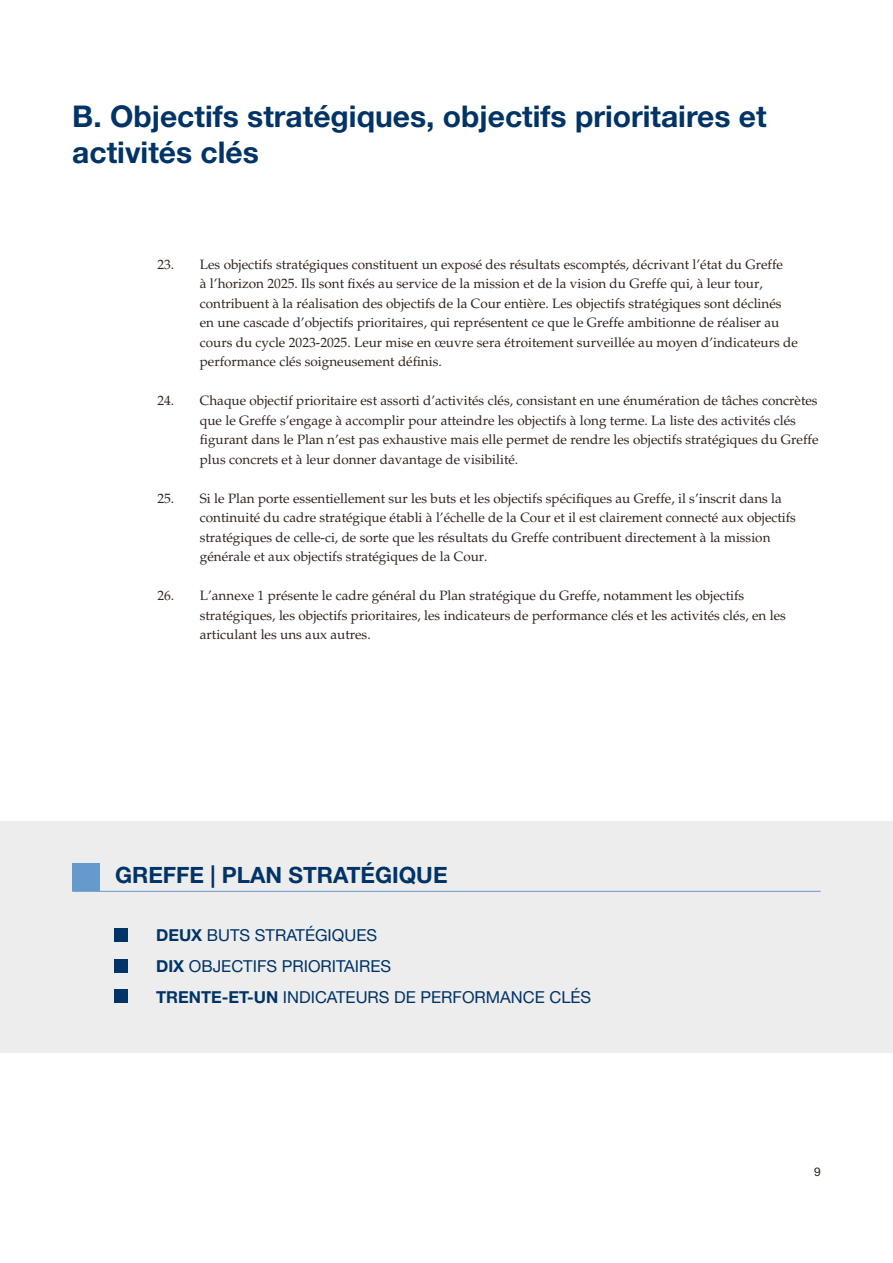
<style>
.page{position:relative;width:893px;height:1263px;background:#fff}
.page>*{position:absolute;margin:0;border:0;box-sizing:border-box;transform-origin:0 0}
.t1{font:700 30px/36px "Helvetica Neue LT Pro";color:#036}
.t2{font:700 22.5px "Helvetica Neue LT Pro";color:#036}
.t3{font:16.5px "Helvetica Neue LT Pro";color:#036}
.t4{font:13.5px/19.5px "Palatino";color:#31231c}
.t5{font:12px "Helvetica Neue LT Pro";color:#31231c}
.s1{font-weight:700}
</style>
<div class="page">
<div style="left:0;top:821px;width:893px;height:231px;background:#ededed"></div>
<hr style="left:72px;top:891px;width:749px;height:1px;background:#69c">
<div style="left:72px;top:863px;width:28px;height:28px;background:#69c"></div>
<div style="left:115px;top:959px;width:13px;height:13px;background:#036"></div>
<div style="left:115px;top:928px;width:13px;height:14px;background:#036"></div>
<div style="left:115px;top:990px;width:13px;height:13px;background:#036"></div>
<h2 class="t1" style="left:72px;top:98px;width:696px">B. Objectifs stratégiques, objectifs prioritaires et activités clés</h2>
<p class="t4" style="left:200px;top:254px;width:600px;text-indent:-43px">23. Les objectifs stratégiques constituent un exposé des résultats escomptés, décrivant l’état du Greffe<br>à l’horizon 2025. Ils sont fixés au service de la mission et de la vision du Greffe qui, à leur tour, contribuent à la réalisation des objectifs de la Cour entière. Les objectifs stratégiques sont déclinés en une cascade d’objectifs prioritaires, qui représentent ce que le Greffe ambitionne de réaliser au cours du cycle 2023-2025. Leur mise en œuvre sera étroitement surveillée au moyen d’indicateurs de performance clés soigneusement définis.</p>
<p class="t4" style="left:200px;top:391px;width:620px;text-indent:-43px">24. Chaque objectif prioritaire est assorti d’activités clés, consistant en une énumération de tâches concrètes que le Greffe s’engage à accomplir pour atteindre les objectifs à long terme. La liste des activités clés figurant dans le Plan n’est pas exhaustive mais elle permet de rendre les objectifs stratégiques du Greffe plus concrets et à leur donner davantage de visibilité.</p>
<p class="t4" style="left:200px;top:488px;width:598px;text-indent:-43px">25. Si le Plan porte essentiellement sur les buts et les objectifs spécifiques au Greffe, il s’inscrit dans la continuité du cadre stratégique établi à l’échelle de la Cour et il est clairement connecté aux objectifs stratégiques de celle-ci, de sorte que les résultats du Greffe contribuent directement à la mission générale et aux objectifs stratégiques de la Cour.</p>
<p class="t4" style="left:200px;top:586px;width:588px;text-indent:-43px">26. L’annexe 1 présente le cadre général du Plan stratégique du Greffe, notamment les objectifs stratégiques, les objectifs prioritaires, les indicateurs de performance clés et les activités clés, en les articulant les uns aux autres.</p>
<h3 class="t2" style="left:115px;top:861px;width:334px">GREFFE | PLAN STRATÉGIQUE</h3>
<h3 class="t3" style="left:156px;top:925px;width:222px"><span class="s1">DEUX</span> BUTS STRATÉGIQUES</h3>
<h3 class="t3" style="left:156px;top:956px;width:236px"><span class="s1">DIX</span> OBJECTIFS PRIORITAIRES</h3>
<h3 class="t3" style="left:156px;top:987px;width:437px"><span class="s1">TRENTE-ET-UN</span> INDICATEURS DE PERFORMANCE CLÉS</h3>
<p class="t5" style="left:814px;top:1164px;width:8px">9</p>
</div>
